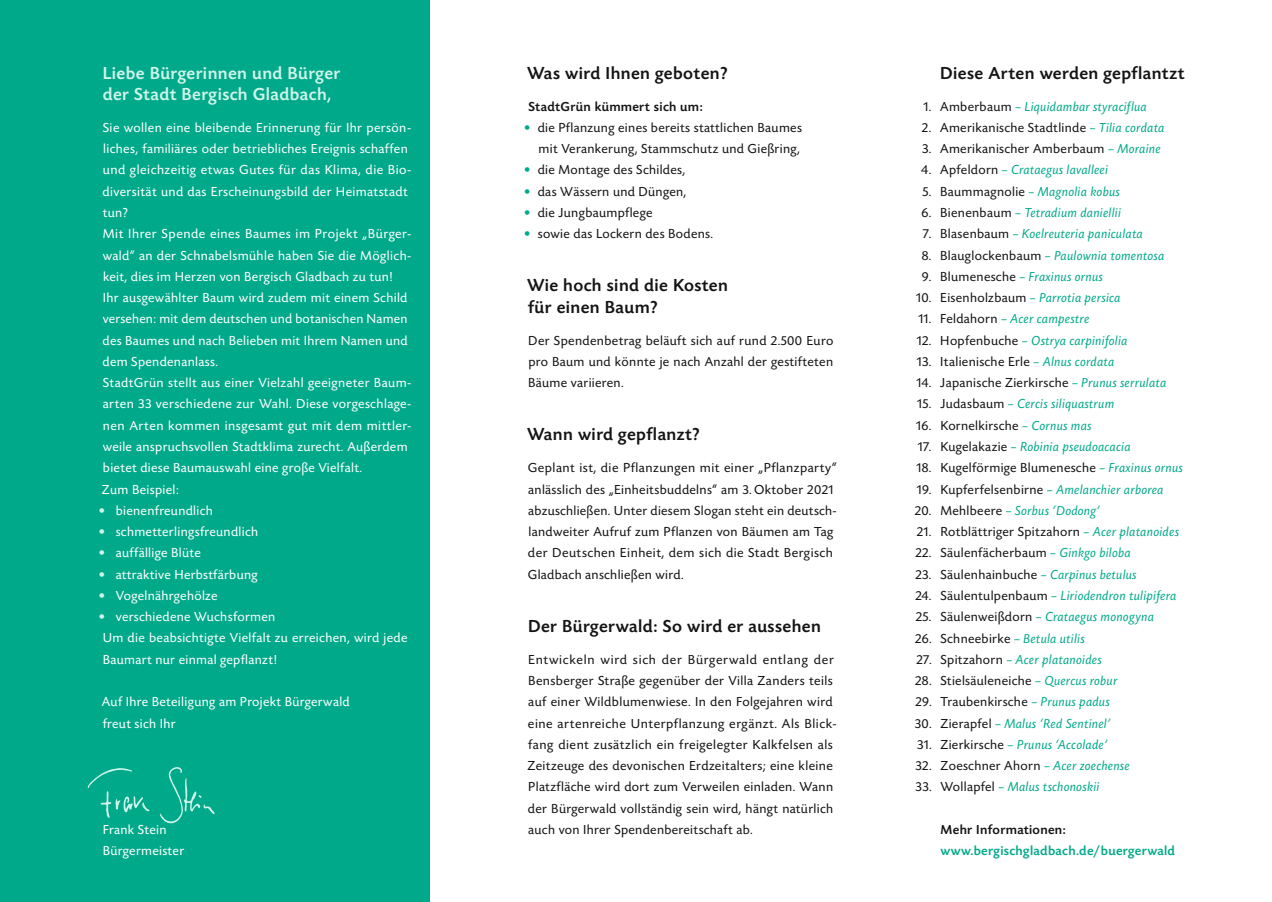
<style>
.page{position:relative;width:1272px;height:902px;background:#fff}
.page>*{position:absolute;margin:0;border:0;box-sizing:border-box;transform-origin:0 0}
.t1{font:500 18px/21.3px "Today Sans Now Pro";letter-spacing:.025em;color:#131413}
.t2{font:500 18px/21.3px "Today Sans Now Pro";letter-spacing:.025em;color:#cff5ea}
.t3{font:13.5px/21.3px "Today Sans Now Pro";letter-spacing:.025em;color:#131413}
.t4{font:13.5px/21.3px "Today Sans Now Pro";letter-spacing:.025em;color:#fff}
.t5{font:italic 13.5px "Today Sans Now Pro";letter-spacing:.025em;color:#00a98a}
.t6{font:500 13.5px "Today Sans Now Pro";letter-spacing:.025em;color:#131413}
.t7{font:500 13.5px "Today Sans Now Pro";letter-spacing:.025em;color:#00a98a}
.s1{color:#cff5ea}
.s2{color:#00a98a}
.s3{font-style:normal;color:#131413}
.s4{font-style:italic;color:#00a98a}
</style>
<div class="page">
<div style="left:0;top:0;width:429px;height:901px;background:#00a98a"></div>
<svg style="left:87px;top:767px;width:128px;height:57px"></svg>
<h1 class="t2" style="left:103px;top:62px;width:239px">Liebe Bürgerinnen und Bürger der Stadt Bergisch Gladbach,</h1>
<p class="t4" style="left:102px;top:117px;width:311px">Sie wollen eine bleibende Erinnerung für Ihr persön&shy;liches, familiäres oder betriebliches Ereignis schaffen und gleichzeitig etwas Gutes für das Klima, die Bio&shy;diversität und das Erscheinungsbild der Heimatstadt tun?<br>Mit Ihrer Spende eines Baumes im Projekt „Bürger&shy;wald“ an der Schnabelsmühle haben Sie die Möglich&shy;keit, dies im Herzen von Bergisch Gladbach zu tun!<br>Ihr ausgewählter Baum wird zudem mit einem Schild versehen: mit dem deutschen und botanischen Namen des Baumes und nach Belieben mit Ihrem Namen und dem Spendenanlass.<br>StadtGrün stellt aus einer Vielzahl geeigneter Baum&shy;arten 33 verschiedene zur Wahl. Diese vorgeschlage&shy;nen Arten kommen insgesamt gut mit dem mittler&shy;weile anspruchsvollen Stadtklima zurecht. Außerdem bietet diese Baumauswahl eine große Vielfalt.<br>Zum Beispiel:</p>
<p class="t4" style="left:99px;top:499px;width:116px"><span class="s1">•</span> bienenfreundlich</p>
<p class="t4" style="left:99px;top:521px;width:161px"><span class="s1">•</span> schmetterlingsfreundlich</p>
<p class="t4" style="left:99px;top:542px;width:104px"><span class="s1">•</span> auffällige Blüte</p>
<p class="t4" style="left:99px;top:563px;width:161px"><span class="s1">•</span> attraktive Herbstfärbung</p>
<p class="t4" style="left:99px;top:584px;width:120px"><span class="s1">•</span> Vogelnährgehölze</p>
<p class="t4" style="left:99px;top:606px;width:310px"><span class="s1">•</span> verschiedene Wuchsformen<br>Um die beabsichtigte Vielfalt zu erreichen, wird jede<br>Baumart nur einmal gepflanzt!</p>
<p class="t4" style="left:102px;top:691px;width:249px">Auf Ihre Beteiligung am Projekt Bürgerwald freut sich Ihr</p>
<p class="t4" style="left:103px;top:818px;width:83px">Frank Stein<br>Bürgermeister</p>
<h1 class="t1" style="left:527px;top:62px;width:202px">Was wird Ihnen geboten?</h1>
<p class="t6" style="left:528px;top:98px;width:176px">StadtGrün kümmert sich um:</p>
<p class="t3" style="left:524px;top:117px;width:279px;text-align:right"><span class="s2">•</span> die Pflanzung eines bereits stattlichen Baumes mit Verankerung, Stammschutz und Gießring,</p>
<p class="t3" style="left:524px;top:159px;width:163px"><span class="s2">•</span> die Montage des Schildes,</p>
<p class="t3" style="left:524px;top:181px;width:164px"><span class="s2">•</span> das Wässern und Düngen,</p>
<p class="t3" style="left:524px;top:202px;width:130px"><span class="s2">•</span> die Jungbaumpflege</p>
<p class="t3" style="left:524px;top:223px;width:190px"><span class="s2">•</span> sowie das Lockern des Bodens.</p>
<h1 class="t1" style="left:527px;top:275px;width:202px">Wie hoch sind die Kosten für einen Baum?</h1>
<p class="t3" style="left:528px;top:329px;width:306px;text-align:justify">Der Spendenbetrag beläuft sich auf rund 2.500 Euro pro Baum und könnte je nach Anzahl der gestifteten Bäume variieren.</p>
<h1 class="t1" style="left:527px;top:424px;width:174px">Wann wird gepflanzt?</h1>
<p class="t3" style="left:528px;top:457px;width:310px">Geplant ist, die Pflanzungen mit einer „Pflanzparty“ anlässlich des „Einheitsbuddelns“ am 3. Oktober 2021 abzuschließen. Unter diesem Slogan steht ein deutsch&shy;landweiter Aufruf zum Pflanzen von Bäumen am Tag der Deutschen Einheit, dem sich die Stadt Bergisch Gladbach anschließen wird.</p>
<h1 class="t1" style="left:528px;top:615px;width:294px">Der Bürgerwald: So wird er aussehen</h1>
<p class="t3" style="left:527px;top:648px;width:311px">Entwickeln wird sich der Bürgerwald entlang der Bensberger Straße gegenüber der Villa Zanders teils auf einer Wildblumenwiese. In den Folgejahren wird eine artenreiche Unterpflanzung ergänzt. Als Blick&shy;fang dient zusätzlich ein freigelegter Kalkfelsen als Zeitzeuge des devonischen Erdzeitalters; eine kleine Platzfläche wird dort zum Verweilen einladen. Wann der Bürgerwald vollständig sein wird, hängt natürlich auch von Ihrer Spendenbereitschaft ab.</p>
<h1 class="t1" style="left:940px;top:62px;width:246px">Diese Arten werden gepflantzt</h1>
<p class="t5" style="left:923px;top:98px;width:225px"><span class="s3">1. Amberbaum</span> – Liquidambar styraciflua</p>
<p class="t3" style="left:921px;top:117px;width:244px">2. Amerikanische Stadtlinde <span class="s4">– Tilia cordata</span></p>
<p class="t3" style="left:922px;top:138px;width:240px">3. Amerikanischer Amberbaum <span class="s4">– Moraine</span></p>
<p class="t5" style="left:921px;top:162px;width:188px"><span class="s3">4. Apfeldorn</span> – Crataegus lavalleei</p>
<p class="t3" style="left:922px;top:181px;width:199px">5. Baummagnolie <span class="s4">– Magnolia kobus</span></p>
<p class="t5" style="left:921px;top:205px;width:201px"><span class="s3">6. Bienenbaum</span> – Tetradium daniellii</p>
<p class="t5" style="left:922px;top:226px;width:221px"><span class="s3">7. Blasenbaum</span> – Koelreuteria paniculata</p>
<p class="t5" style="left:921px;top:247px;width:244px"><span class="s3">8. Blauglockenbaum</span> – Paulownia tomentosa</p>
<p class="t5" style="left:921px;top:268px;width:182px"><span class="s3">9. Blumenesche</span> – Fraxinus ornus</p>
<p class="t3" style="left:916px;top:287px;width:206px">10. Eisenholzbaum <span class="s4">– Parrotia persica</span></p>
<p class="t5" style="left:918px;top:311px;width:172px"><span class="s3">11. Feldahorn</span> – Acer campestre</p>
<p class="t5" style="left:916px;top:332px;width:212px"><span class="s3">12. Hopfenbuche</span> – Ostrya carpinifolia</p>
<p class="t3" style="left:916px;top:351px;width:199px">13. Italienische Erle <span class="s4">– Alnus cordata</span></p>
<p class="t3" style="left:916px;top:372px;width:251px">14. Japanische Zierkirsche <span class="s4">– Prunus serrulata</span></p>
<p class="t5" style="left:917px;top:396px;width:198px"><span class="s3">15. Judasbaum</span> – Cercis siliquastrum</p>
<p class="t3" style="left:916px;top:414px;width:177px">16. Kornelkirsche <span class="s4">– Cornus mas</span></p>
<p class="t5" style="left:917px;top:438px;width:214px"><span class="s3">17. Kugelakazie</span> – Robinia pseudoacacia</p>
<p class="t3" style="left:916px;top:457px;width:268px">18. Kugelförmige Blumenesche <span class="s4">– Fraxinus ornus</span></p>
<p class="t3" style="left:916px;top:478px;width:248px">19. Kupferfelsenbirne <span class="s4">– Amelanchier arborea</span></p>
<p class="t5" style="left:914px;top:502px;width:186px"><span class="s3">20. Mehlbeere</span> – Sorbus ‘Dodong’</p>
<p class="t3" style="left:916px;top:521px;width:263px">21. Rotblättriger Spitzahorn <span class="s4">– Acer platanoides</span></p>
<p class="t3" style="left:915px;top:542px;width:217px">22. Säulenfächerbaum <span class="s4">– Ginkgo biloba</span></p>
<p class="t3" style="left:915px;top:563px;width:223px">23. Säulenhainbuche <span class="s4">– Carpinus betulus</span></p>
<p class="t5" style="left:915px;top:587px;width:262px"><span class="s3">24. Säulentulpenbaum</span> – Liriodendron tulipifera</p>
<p class="t5" style="left:915px;top:609px;width:239px"><span class="s3">25. Säulenweißdorn</span> – Crataegus monogyna</p>
<p class="t3" style="left:915px;top:627px;width:171px">26. Schneebirke <span class="s4">– Betula utilis</span></p>
<p class="t5" style="left:916px;top:651px;width:187px"><span class="s3">27. Spitzahorn</span> – Acer platanoides</p>
<p class="t3" style="left:915px;top:670px;width:204px">28. Stielsäuleneiche <span class="s4">– Quercus robur</span></p>
<p class="t3" style="left:915px;top:691px;width:196px">29. Traubenkirsche <span class="s4">– Prunus padus</span></p>
<p class="t5" style="left:914px;top:715px;width:197px"><span class="s3">30. Zierapfel</span> – Malus ‘Red Sentinel’</p>
<p class="t5" style="left:917px;top:736px;width:192px"><span class="s3">31. Zierkirsche</span> – Prunus ‘Accolade’</p>
<p class="t3" style="left:915px;top:755px;width:215px">32. Zoeschner Ahorn <span class="s4">– Acer zoechense</span></p>
<p class="t5" style="left:915px;top:779px;width:185px"><span class="s3">33. Wollapfel</span> – Malus tschonoskii</p>
<p class="t6" style="left:940px;top:821px;width:127px">Mehr Informationen:</p>
<p class="t7" style="left:940px;top:842px;width:236px">www.bergischgladbach.de/buergerwald</p>
</div>
